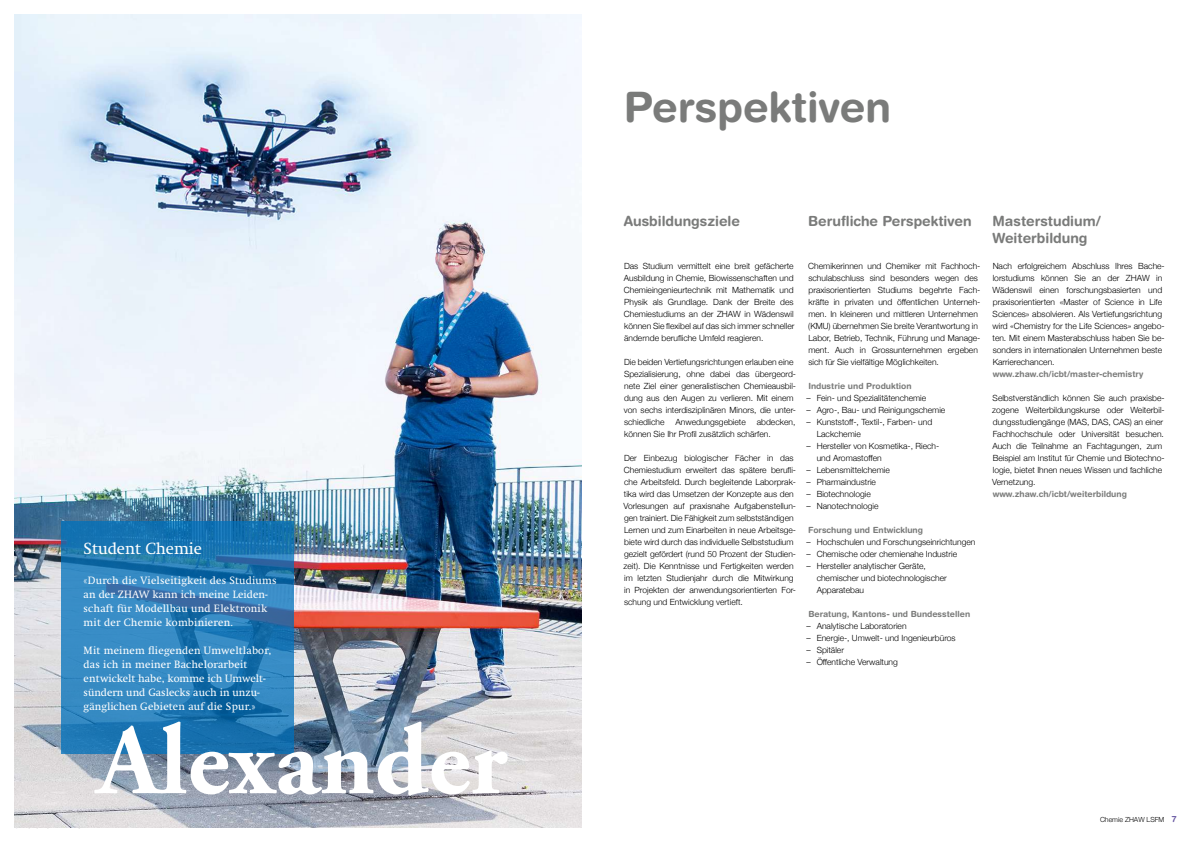
<style>
.page{position:relative;width:1191px;height:842px;background:#fff}
.page>*{position:absolute;margin:0;border:0;box-sizing:border-box;transform-origin:0 0}
.t1{font:700 100px "Adobe Garamond Pro";color:#fff}
.t2{font:700 42px "Helvetica Rounded LT Std";color:#7a7b7a}
.t3{font:16px "Swift";color:#fff}
.t4{font:700 14px/17px "Helvetica Rounded LT Std";color:#7a7b7a}
.t5{font:10.5px/14px "Swift";letter-spacing:.02em;color:#fff}
.t6{font:300 8.5px/12px "Helvetica Neue";color:#000}
.t7{font:700 8.5px "Helvetica Rounded LT Std";color:#7a7b7a}
.t8{font:300 7px "Helvetica Neue";color:#000}
.s1{font-family:"Open Sans"}
.s2{font-family:"Helvetica Rounded LT Std";font-weight:700;font-size:8.5px;color:#6757a2}
</style>
<div class="page">
<img style="left:14px;top:14px;width:567px;height:814px">
<svg style="left:61px;top:522px;width:232px;height:232px;background:#277cb7"></svg>
<h3 class="t3" style="left:84px;top:540px;width:120px">Student Chemie</h3>
<p class="t5" style="left:84px;top:574px;width:194px">«Durch die Vielseitigkeit des Studiums an der ZHAW kann ich meine Leiden&shy;schaft für Modellbau und Elektronik mit der Chemie kombinieren.</p>
<p class="t5" style="left:84px;top:644px;width:189px">Mit meinem fliegenden Umweltlabor, das ich in meiner Bachelorarbeit entwickelt habe, komme ich Umwelt&shy;sündern und Gaslecks auch in unzu&shy;gänglichen Gebieten auf die Spur.»</p>
<h1 class="t1" style="left:97px;top:703px;width:412px">Alexander</h1>
<h2 class="t2" style="left:624px;top:81px;width:269px">Perspektiven</h2>
<h3 class="t4" style="left:624px;top:212px;width:118px">Ausbildungsziele</h3>
<h3 class="t4" style="left:808px;top:212px;width:165px">Berufliche Perspektiven</h3>
<p class="t6" style="left:624px;top:259px;width:172px;text-align:justify">Das Studium vermittelt eine breit gefächerte Ausbildung in Chemie, Biowissenschaften und Chemieingenieurtechnik mit Mathematik und Physik als Grundlage. Dank der Breite des Chemiestudiums an der ZHAW in Wädenswil können Sie flexibel auf das sich immer schneller ändernde berufliche Umfeld reagieren.</p>
<p class="t6" style="left:624px;top:355px;width:174px">Die beiden Vertiefungsrichtungen erlauben eine Spezialisierung, ohne dabei das übergeord&shy;nete Ziel einer generalistischen Chemieausbil&shy;dung aus den Augen zu verlieren. Mit einem von sechs interdisziplinären Minors, die unter&shy;schiedliche</p>
<p class="t6" style="left:808px;top:259px;width:174px">Chemikerinnen und Chemiker mit Fachhoch&shy;schulabschluss sind besonders wegen des praxisorientierten Studiums begehrte Fach&shy;kräfte in privaten und öffentlichen Unterneh&shy;men. In kleineren und mittleren Unternehmen (KMU) übernehmen Sie breite Verantwortung in Labor, Betrieb, Technik, Führung und Manage&shy;ment. Auch in Grossunternehmen ergeben sich für Sie vielfältige Möglichkeiten.</p>
<p class="t7" style="left:808px;top:381px;width:105px">Industrie und Produktion</p>
<p class="t6" style="left:806px;top:391px;width:121px">– Fein- und Spezialitätenchemie</p>
<p class="t6" style="left:806px;top:403px;width:140px">– Agro-, Bau- und Reinigungschemie</p>
<p class="t6" style="left:816px;top:415px;width:117px;text-indent:-10px">– Kunststoff-, Textil-, Farben- und<br>Lackchemie</p>
<p class="t6" style="left:816px;top:439px;width:124px;text-indent:-10px">– Hersteller von Kosmetika-, Riech&shy;und Aromastoffen</p>
<p class="t6" style="left:806px;top:463px;width:85px">– Lebensmittelchemie</p>
<p class="t6" style="left:806px;top:475px;width:71px">– Pharmaindustrie</p>
<p class="t6" style="left:806px;top:487px;width:66px">– Biotechnologie</p>
<p class="t6" style="left:806px;top:499px;width:74px">– Nanotechnologie</p>
<p class="t7" style="left:808px;top:525px;width:116px">Forschung und Entwicklung</p>
<p class="t6" style="left:806px;top:535px;width:170px">– Hochschulen und Forschungseinrichtungen</p>
<p class="t6" style="left:806px;top:547px;width:152px">– Chemische oder chemienahe Industrie</p>
<p class="t6" style="left:816px;top:559px;width:132px;text-indent:-10px">– Hersteller analytischer Geräte, chemischer und biotechnologischer<br>Apparatebau</p>
<p class="t7" style="left:808px;top:609px;width:163px">Beratung, Kantons- und Bundesstellen</p>
<p class="t6" style="left:806px;top:619px;width:102px">– Analytische Laboratorien</p>
<p class="t6" style="left:806px;top:631px;width:151px">– Energie-, Umwelt- und Ingenieurbüros</p>
<p class="t6" style="left:806px;top:643px;width:39px">– Spitäler</p>
<p class="t6" style="left:806px;top:655px;width:93px">– Öffentliche Verwaltung</p>
<p class="t6" style="left:624px;top:415px;width:173px;text-indent:133px">abdecken, können Sie Ihr Profil zusätzlich schärfen.</p>
<p class="t6" style="left:623px;top:451px;width:174px">Der Einbezug biologischer Fächer in das Chemiestudium erweitert das spätere berufli&shy;che Arbeitsfeld. Durch begleitende Laborprak&shy;tika wird das Umsetzen der Konzepte aus den Vorlesungen auf praxisnahe Aufgabenstellun&shy;gen trainiert. Die Fähigkeit zum selbstständigen Lernen und zum Einarbeiten in neue Arbeitsge&shy;biete wird durch das individuelle Selbststudium gezielt gefördert (rund 50 Prozent der Studien&shy;zeit). Die Kenntnisse und Fertigkeiten werden im letzten Studienjahr durch die Mitwirkung in Projekten der anwendungsorientierten For&shy;schung und Entwicklung vertieft.</p>
<p class="t6" style="left:675px;top:415px;width:72px">Anwedungsgebiete</p>
<h3 class="t4" style="left:992px;top:212px;width:110px">Masterstudium/<br>Weiterbildung</h3>
<p class="t6" style="left:992px;top:259px;width:174px">Nach erfolgreichem Abschluss Ihres Bache&shy;lorstudiums können Sie an der ZHAW in Wädenswil einen forschungsbasierten und praxisorientierten <span class="s1">«</span>Master of Science in Life Sciences<span class="s1">»</span> absolvieren. Als Vertiefungsrichtung wird «Chemistry for the Life Sciences» angebo&shy;ten. Mit einem Masterabschluss haben Sie be&shy;sonders in internationalen Unternehmen beste Karrierechancen.</p>
<p class="t7" style="left:992px;top:369px;width:152px">www.zhaw.ch/icbt/master-chemistry</p>
<p class="t6" style="left:992px;top:391px;width:174px">Selbstverständlich können Sie auch praxisbe&shy;zogene Weiterbildungskurse oder Weiterbil&shy;dungsstudiengänge (MAS, DAS, CAS) an einer Fachhochschule oder Universität besuchen.<br>Auch die Teilnahme an Fachtagungen, zum Beispiel am Institut für Chemie und Biotechno&shy;logie, bietet Ihnen neues Wissen und fachliche Vernetzung.</p>
<p class="t7" style="left:992px;top:489px;width:136px">www.zhaw.ch/icbt/weiterbildung</p>
<p class="t8" style="left:1100px;top:814px;width:78px">Chemie ZHAW LSFM <span class="s2">7</span></p>
</div>
